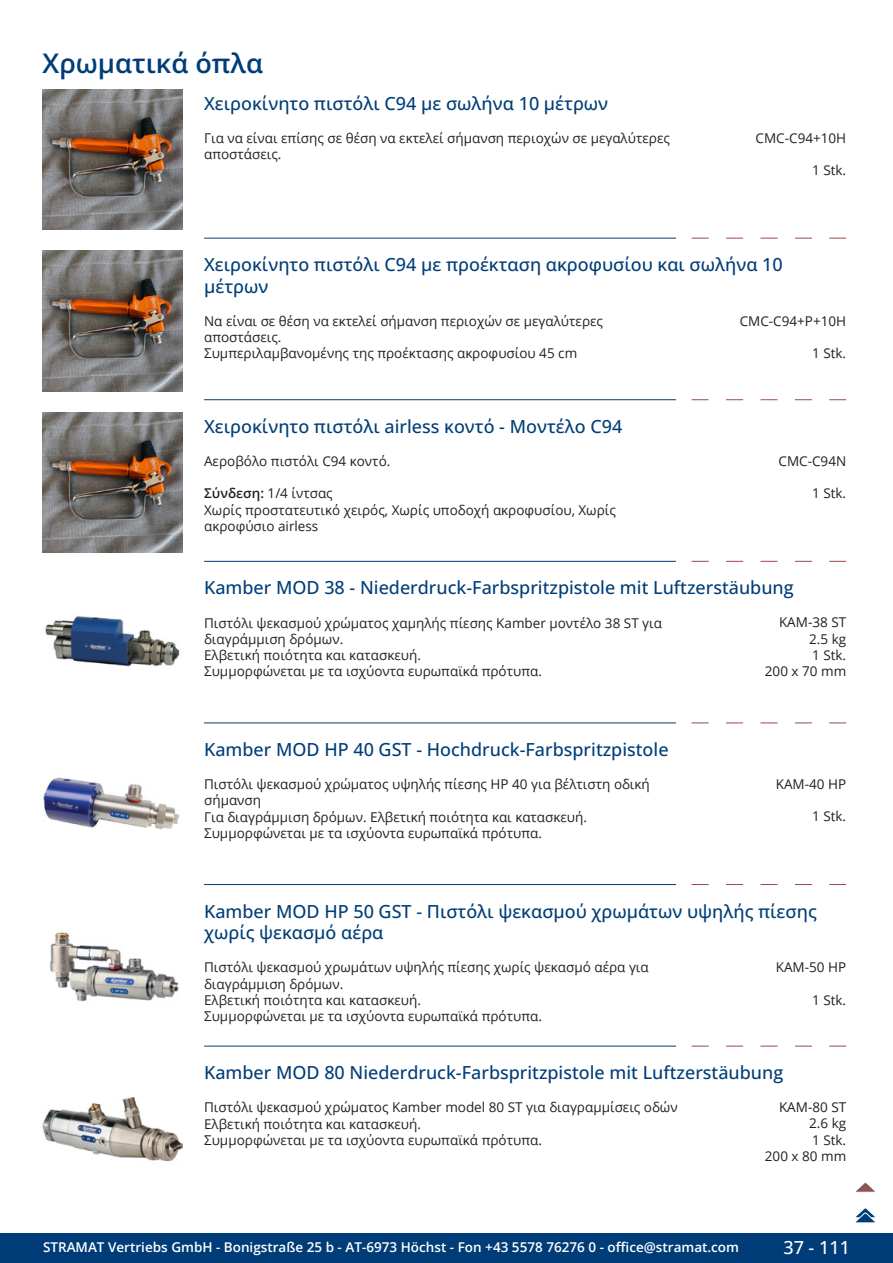
<style>
.page{position:relative;width:893px;height:1263px;background:#fff}
.page>*{position:absolute;margin:0;border:0;box-sizing:border-box;transform-origin:0 0}
.GruppeName{font:600 27px "Open Sans";color:#003d78}
.ArtikelName{font:500 18px/21.6px "Open Sans";color:#003d78}
.t1{font:500 18px "Open Sans";color:#fff}
.Beschreibung{font:13.5px/16.2px "Open Sans";color:#231f20}
.ArtikelNummer{font:13.5px "Open Sans";color:#231f20}
.t2{font:600 13.5px "Open Sans";color:#fff}
.s1{font-weight:600}
</style>
<div class="page">
<div style="left:0;top:1233px;width:893px;height:30px;background:#003d78"></div>
<img style="left:43px;top:89px;width:140px;height:141px">
<img style="left:43px;top:251px;width:140px;height:140px">
<svg style="left:692px;top:238px;width:17px;height:1px"></svg>
<svg style="left:726px;top:238px;width:17px;height:1px"></svg>
<svg style="left:760px;top:238px;width:17px;height:1px"></svg>
<svg style="left:795px;top:238px;width:17px;height:1px"></svg>
<svg style="left:829px;top:238px;width:17px;height:1px"></svg>
<hr style="left:204px;top:238px;width:472px;height:1px;background:#003d78">
<img style="left:43px;top:412px;width:140px;height:141px">
<svg style="left:692px;top:399px;width:17px;height:1px"></svg>
<svg style="left:726px;top:399px;width:17px;height:1px"></svg>
<svg style="left:760px;top:399px;width:17px;height:1px"></svg>
<svg style="left:795px;top:399px;width:17px;height:1px"></svg>
<svg style="left:829px;top:399px;width:17px;height:1px"></svg>
<hr style="left:204px;top:399px;width:472px;height:1px;background:#003d78">
<img style="left:45px;top:615px;width:135px;height:52px">
<svg style="left:692px;top:561px;width:17px;height:1px"></svg>
<svg style="left:726px;top:561px;width:17px;height:1px"></svg>
<svg style="left:760px;top:561px;width:17px;height:1px"></svg>
<svg style="left:795px;top:561px;width:17px;height:1px"></svg>
<svg style="left:829px;top:561px;width:17px;height:1px"></svg>
<hr style="left:204px;top:561px;width:472px;height:1px;background:#003d78">
<img style="left:43px;top:777px;width:136px;height:53px">
<svg style="left:692px;top:723px;width:17px;height:1px"></svg>
<svg style="left:726px;top:723px;width:17px;height:1px"></svg>
<svg style="left:760px;top:723px;width:17px;height:1px"></svg>
<svg style="left:795px;top:723px;width:17px;height:1px"></svg>
<svg style="left:829px;top:723px;width:17px;height:1px"></svg>
<hr style="left:204px;top:723px;width:472px;height:1px;background:#003d78">
<img style="left:50px;top:932px;width:129px;height:70px">
<svg style="left:692px;top:884px;width:17px;height:1px"></svg>
<svg style="left:726px;top:884px;width:17px;height:1px"></svg>
<svg style="left:760px;top:884px;width:17px;height:1px"></svg>
<svg style="left:795px;top:884px;width:17px;height:1px"></svg>
<svg style="left:829px;top:884px;width:17px;height:1px"></svg>
<hr style="left:204px;top:884px;width:472px;height:1px;background:#003d78">
<img style="left:43px;top:1097px;width:140px;height:65px">
<svg style="left:692px;top:1046px;width:17px;height:1px"></svg>
<svg style="left:726px;top:1046px;width:17px;height:1px"></svg>
<svg style="left:760px;top:1046px;width:17px;height:1px"></svg>
<svg style="left:795px;top:1046px;width:17px;height:1px"></svg>
<svg style="left:829px;top:1046px;width:17px;height:1px"></svg>
<hr style="left:204px;top:1046px;width:472px;height:1px;background:#003d78">
<svg style="left:856px;top:1183px;width:19px;height:9px"></svg>
<svg style="left:855px;top:1208px;width:21px;height:15px"></svg>
<p class="GruppeName" style="left:43px;top:44px;width:222px">Χρωματικά όπλα</p>
<p class="ArtikelName" style="left:204px;top:92px;width:406px">Χειροκίνητο πιστόλι C94 με σωλήνα 10 μέτρων</p>
<p class="Beschreibung" style="left:204px;top:129px;width:467px">Για να είναι επίσης σε θέση να εκτελεί σήμανση περιοχών σε μεγαλύτερες αποστάσεις.</p>
<p class="ArtikelNummer" style="left:756px;top:128px;width:92px">CMC-C94+10H</p>
<p class="ArtikelNummer" style="left:812px;top:161px;width:36px">1 Stk.</p>
<p class="ArtikelName" style="left:204px;top:253px;width:580px">Χειροκίνητο πιστόλι C94 με προέκταση ακροφυσίου και σωλήνα 10 μέτρων</p>
<p class="Beschreibung" style="left:204px;top:313px;width:400px">Να είναι σε θέση να εκτελεί σήμανση περιοχών σε μεγαλύτερες αποστάσεις.<br>Συμπεριλαμβανομένης της προέκτασης ακροφυσίου 45 cm</p>
<p class="ArtikelNummer" style="left:740px;top:312px;width:108px">CMC-C94+P+10H</p>
<p class="ArtikelNummer" style="left:812px;top:344px;width:36px">1 Stk.</p>
<p class="ArtikelName" style="left:204px;top:415px;width:420px">Χειροκίνητο πιστόλι airless κοντό - Μοντέλο C94</p>
<p class="Beschreibung" style="left:204px;top:453px;width:188px">Αεροβόλο πιστόλι C94 κοντό.</p>
<p class="Beschreibung" style="left:204px;top:485px;width:413px"><span class="s1">Σύνδεση:</span> 1/4 ίντσας<br>Χωρίς προστατευτικό χειρός, Χωρίς υποδοχή ακροφυσίου, Χωρίς ακροφύσιο airless</p>
<p class="ArtikelNummer" style="left:778px;top:452px;width:69px">CMC-C94N</p>
<p class="ArtikelNummer" style="left:812px;top:484px;width:36px">1 Stk.</p>
<p class="ArtikelName" style="left:204px;top:576px;width:591px">Kamber MOD 38 - Niederdruck-Farbspritzpistole mit Luftzerstäubung</p>
<p class="Beschreibung" style="left:204px;top:614px;width:459px">Πιστόλι ψεκασμού χρώματος χαμηλής πίεσης Kamber μοντέλο 38 ST για διαγράμμιση δρόμων.<br>Ελβετική ποιότητα και κατασκευή.<br>Συμμορφώνεται με τα ισχύοντα ευρωπαϊκά πρότυπα.</p>
<p class="ArtikelNummer" style="left:779px;top:613px;width:69px">KAM-38 ST</p>
<p class="ArtikelNummer" style="left:809px;top:629px;width:39px">2.5 kg</p>
<p class="ArtikelNummer" style="left:812px;top:646px;width:36px">1 Stk.</p>
<p class="ArtikelNummer" style="left:765px;top:662px;width:83px">200 x 70 mm</p>
<p class="ArtikelName" style="left:204px;top:738px;width:466px">Kamber MOD HP 40 GST - Hochdruck-Farbspritzpistole</p>
<p class="Beschreibung" style="left:204px;top:776px;width:447px">Πιστόλι ψεκασμού χρώματος υψηλής πίεσης HP 40 για βέλτιστη οδική σήμανση<br>Για διαγράμμιση δρόμων. Ελβετική ποιότητα και κατασκευή.<br>Συμμορφώνεται με τα ισχύοντα ευρωπαϊκά πρότυπα.</p>
<p class="ArtikelNummer" style="left:776px;top:775px;width:72px">KAM-40 HP</p>
<p class="ArtikelNummer" style="left:812px;top:807px;width:36px">1 Stk.</p>
<p class="ArtikelName" style="left:204px;top:900px;width:614px">Kamber MOD HP 50 GST - Πιστόλι ψεκασμού χρωμάτων υψηλής πίεσης χωρίς ψεκασμό αέρα</p>
<p class="Beschreibung" style="left:204px;top:959px;width:446px">Πιστόλι ψεκασμού χρωμάτων υψηλής πίεσης χωρίς ψεκασμό αέρα για διαγράμμιση δρόμων.<br>Ελβετική ποιότητα και κατασκευή.<br>Συμμορφώνεται με τα ισχύοντα ευρωπαϊκά πρότυπα.</p>
<p class="ArtikelNummer" style="left:776px;top:958px;width:72px">KAM-50 HP</p>
<p class="ArtikelNummer" style="left:812px;top:990px;width:36px">1 Stk.</p>
<p class="ArtikelName" style="left:204px;top:1061px;width:581px">Kamber MOD 80 Niederdruck-Farbspritzpistole mit Luftzerstäubung</p>
<p class="Beschreibung" style="left:204px;top:1099px;width:475px">Πιστόλι ψεκασμού χρώματος Kamber model 80 ST για διαγραμμίσεις οδών<br>Ελβετική ποιότητα και κατασκευή.<br>Συμμορφώνεται με τα ισχύοντα ευρωπαϊκά πρότυπα.</p>
<p class="ArtikelNummer" style="left:779px;top:1098px;width:69px">KAM-80 ST</p>
<p class="ArtikelNummer" style="left:809px;top:1114px;width:39px">2.6 kg</p>
<p class="ArtikelNummer" style="left:812px;top:1130px;width:36px">1 Stk.</p>
<p class="ArtikelNummer" style="left:765px;top:1147px;width:83px">200 x 80 mm</p>
<p class="t2" style="left:43px;top:1238px;width:698px">STRAMAT Vertriebs GmbH - Bonigstraße 25 b - AT-6973 Höchst - Fon +43 5578 76276 0 - office@stramat.com</p>
<h2 class="t1" style="left:783px;top:1234px;width:68px">37 - 111</h2>
</div>
